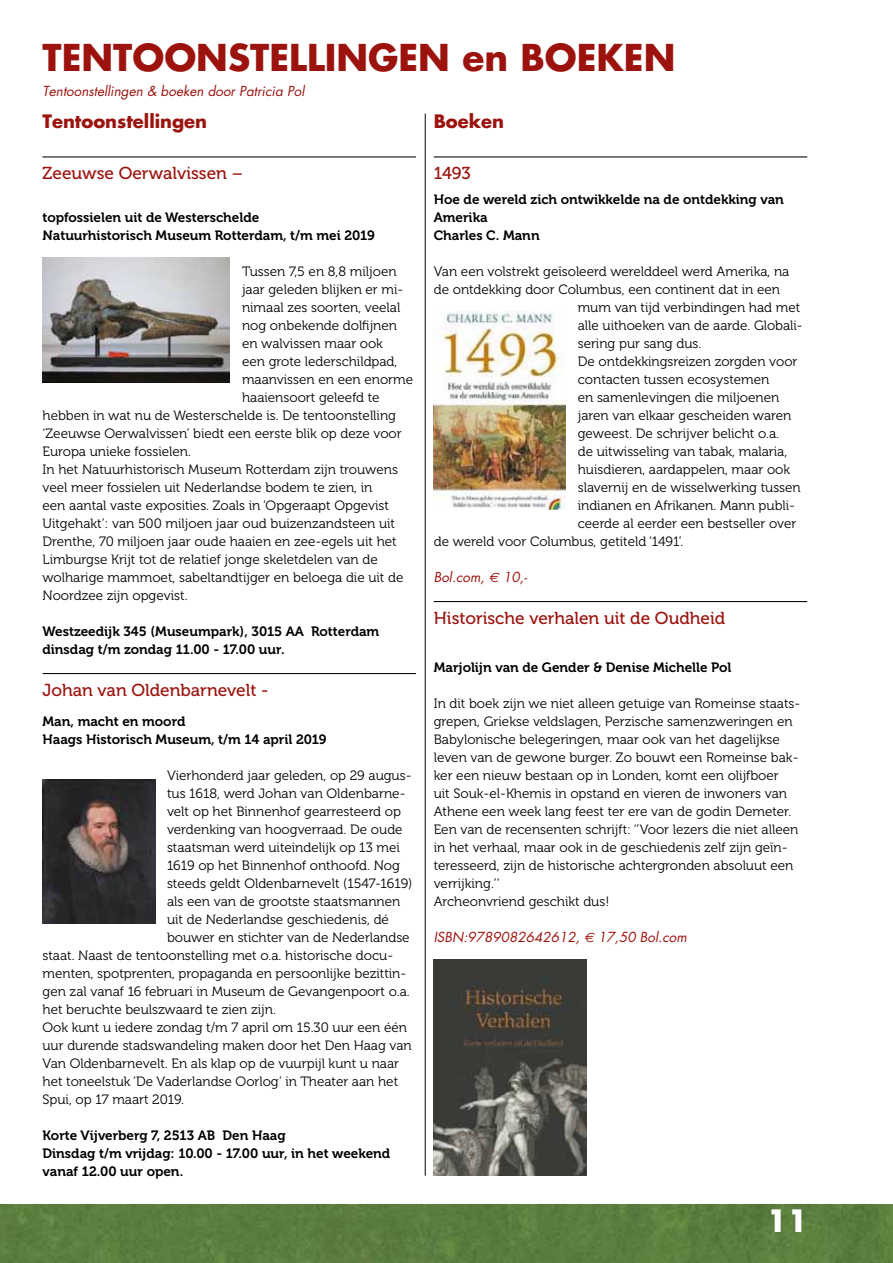
<style>
.page{position:relative;width:893px;height:1263px;background:#fff}
.page>*{position:absolute;margin:0;border:0;box-sizing:border-box;transform-origin:0 0}
.t1{font:700 36px "Futura";color:#9c130e}
.t2{font:700 30px "Futura";color:#fff}
.t3{font:700 18px "Futura";color:#9c130e}
.t4{font:17.25px "Museo 500";color:#9c130e}
.t5{font:13.5px/18px "Museo 300";color:#000}
.t6{font:13.5px/18px "Museo 700";color:#000}
.t7{font:italic 13.5px "Futura";color:#9c130e}
.s1{font-family:"Euro Sans"}
</style>
<div class="page">
<div style="left:0;top:1204px;width:893px;height:59px;background:#5b7d3f"></div>
<img style="left:42px;top:258px;width:188px;height:124px">
<hr style="left:43px;top:156px;width:373px;height:1px;background:#000">
<hr style="left:43px;top:673px;width:373px;height:1px;background:#000">
<hr style="left:434px;top:156px;width:373px;height:1px;background:#000">
<hr style="left:434px;top:601px;width:373px;height:1px;background:#000">
<hr style="left:425px;top:114px;width:1px;height:1062px;background:#000">
<img style="left:434px;top:960px;width:153px;height:216px">
<img style="left:434px;top:312px;width:132px;height:198px">
<img style="left:43px;top:780px;width:113px;height:144px">
<h1 class="t1" style="left:43px;top:33px;width:634px">TENTOONSTELLINGEN en BOEKEN</h1>
<p class="t7" style="left:43px;top:81px;width:264px">Tentoonstellingen &amp; boeken door Patricia Pol</p>
<h3 class="t3" style="left:43px;top:109px;width:166px">Tentoonstellingen</h3>
<p class="t4" style="left:43px;top:164px;width:202px">Zeeuwse Oerwalvissen –</p>
<p class="t6" style="left:43px;top:208px;width:334px">topfossielen uit de Westerschelde<br>Natuurhistorisch Museum Rotterdam, t/m mei 2019</p>
<p class="t5" style="left:242px;top:262px;width:156px">Tussen 7,5 en 8,8 miljoen</p>
<p class="t5" style="left:242px;top:280px;width:163px">jaar geleden blijken er mi-</p>
<p class="t5" style="left:242px;top:298px;width:160px">nimaal zes soorten, veelal</p>
<p class="t5" style="left:242px;top:316px;width:157px">nog onbekende dolfijnen</p>
<p class="t5" style="left:242px;top:334px;width:142px">en walvissen maar ook</p>
<p class="t5" style="left:242px;top:352px;width:157px">een grote lederschildpad,</p>
<p class="t5" style="left:242px;top:370px;width:173px">maanvissen en een enorme</p>
<p class="t5" style="left:242px;top:388px;width:139px">haaiensoort geleefd te</p>
<p class="t5" style="left:43px;top:406px;width:355px">hebben in wat nu de Westerschelde is. De tentoonstelling</p>
<p class="t5" style="left:43px;top:424px;width:361px">‘Zeeuwse Oerwalvissen’ biedt een eerste blik op deze voor</p>
<p class="t5" style="left:43px;top:442px;width:150px">Europa unieke fossielen.</p>
<p class="t5" style="left:43px;top:460px;width:357px">In het Natuurhistorisch Museum Rotterdam zijn trouwens</p>
<p class="t5" style="left:43px;top:478px;width:331px">veel meer fossielen uit Nederlandse bodem te zien, in</p>
<p class="t5" style="left:43px;top:496px;width:348px">een aantal vaste exposities. Zoals in ‘Opgeraapt Opgevist</p>
<p class="t5" style="left:43px;top:514px;width:354px">Uitgehakt’: van 500 miljoen jaar oud buizenzandsteen uit</p>
<p class="t5" style="left:43px;top:532px;width:356px">Drenthe, 70 miljoen jaar oude haaien en zee-egels uit het</p>
<p class="t5" style="left:43px;top:550px;width:337px">Limburgse Krijt tot de relatief jonge skeletdelen van de</p>
<p class="t5" style="left:43px;top:568px;width:362px">wolharige mammoet, sabeltandtijger en beloega die uit de</p>
<p class="t5" style="left:43px;top:586px;width:147px">Noordzee zijn opgevist.</p>
<p class="t6" style="left:43px;top:622px;width:338px">Westzeedijk 345 (Museumpark), 3015 AA Rotterdam dinsdag t/m zondag 11.00 - 17.00 uur.</p>
<p class="t4" style="left:43px;top:680px;width:228px">Johan van Oldenbarnevelt -</p>
<p class="t6" style="left:43px;top:712px;width:286px">Man, macht en moord<br>Haags Historisch Museum, t/m 14 april 2019</p>
<p class="t5" style="left:167px;top:766px;width:246px">Vierhonderd jaar geleden, op 29 augus-</p>
<p class="t5" style="left:167px;top:784px;width:240px">tus 1618, werd Johan van Oldenbarne-</p>
<p class="t5" style="left:167px;top:802px;width:236px">velt op het Binnenhof gearresteerd op</p>
<p class="t5" style="left:167px;top:820px;width:237px">verdenking van hoogverraad. De oude</p>
<p class="t5" style="left:167px;top:838px;width:234px">staatsman werd uiteindelijk op 13 mei</p>
<p class="t5" style="left:167px;top:856px;width:234px">1619 op het Binnenhof onthoofd. Nog</p>
<p class="t5" style="left:167px;top:874px;width:247px">steeds geldt Oldenbarnevelt (1547-1619)</p>
<p class="t5" style="left:167px;top:892px;width:235px">als een van de grootste staatsmannen</p>
<p class="t5" style="left:167px;top:910px;width:223px">uit de Nederlandse geschiedenis, dé</p>
<p class="t5" style="left:167px;top:928px;width:244px">bouwer en stichter van de Nederlandse</p>
<p class="t5" style="left:43px;top:946px;width:352px">staat. Naast de tentoonstelling met o.a. historische docu-</p>
<p class="t5" style="left:43px;top:964px;width:365px">menten, spotprenten, propaganda en persoonlijke bezittin-</p>
<p class="t5" style="left:43px;top:982px;width:369px">gen zal vanaf 16 februari in Museum de Gevangenpoort o.a.</p>
<p class="t5" style="left:43px;top:1000px;width:235px">het beruchte beulszwaard te zien zijn.</p>
<p class="t5" style="left:43px;top:1018px;width:366px">Ook kunt u iedere zondag t/m 7 april om 15.30 uur een één</p>
<p class="t5" style="left:43px;top:1036px;width:371px">uur durende stadswandeling maken door het Den Haag van</p>
<p class="t5" style="left:43px;top:1054px;width:358px">Van Oldenbarnevelt. En als klap op de vuurpijl kunt u naar</p>
<p class="t5" style="left:43px;top:1072px;width:357px">het toneelstuk ‘De Vaderlandse Oorlog’ in Theater aan het</p>
<p class="t5" style="left:43px;top:1090px;width:143px">Spui, op 17 maart 2019.</p>
<p class="t6" style="left:43px;top:1126px;width:349px">Korte Vijverberg 7, 2513 AB Den Haag<br>Dinsdag t/m vrijdag: 10.00 - 17.00 uur, in het weekend vanaf 12.00 uur open.</p>
<h3 class="t3" style="left:434px;top:109px;width:72px">Boeken</h3>
<p class="t4" style="left:434px;top:164px;width:39px">1493</p>
<p class="t6" style="left:434px;top:190px;width:352px">Hoe de wereld zich ontwikkelde na de ontdekking van<br>Amerika<br>Charles C. Mann</p>
<p class="t5" style="left:434px;top:262px;width:357px">Van een volstrekt geïsoleerd werelddeel werd Amerika, na</p>
<p class="t5" style="left:434px;top:280px;width:348px">de ontdekking door Columbus, een continent dat in een</p>
<p class="t5" style="left:578px;top:298px;width:224px">mum van tijd verbindingen had met</p>
<p class="t5" style="left:578px;top:316px;width:227px">alle uithoeken van de aarde. Globali-</p>
<p class="t5" style="left:578px;top:334px;width:125px">sering pur sang dus.</p>
<p class="t5" style="left:578px;top:352px;width:221px">De ontdekkingsreizen zorgden voor</p>
<p class="t5" style="left:578px;top:370px;width:193px">contacten tussen ecosystemen</p>
<p class="t5" style="left:578px;top:388px;width:203px">en samenlevingen die miljoenen</p>
<p class="t5" style="left:578px;top:406px;width:215px">jaren van elkaar gescheiden waren</p>
<p class="t5" style="left:578px;top:424px;width:203px">geweest. De schrijver belicht o.a.</p>
<p class="t5" style="left:578px;top:442px;width:211px">de uitwisseling van tabak, malaria,</p>
<p class="t5" style="left:578px;top:460px;width:214px">huisdieren, aardappelen, maar ook</p>
<p class="t5" style="left:578px;top:478px;width:225px">slavernij en de wisselwerking tussen</p>
<p class="t5" style="left:578px;top:496px;width:219px">indianen en Afrikanen. Mann publi-</p>
<p class="t5" style="left:578px;top:514px;width:220px">ceerde al eerder een bestseller over</p>
<p class="t5" style="left:434px;top:532px;width:251px">de wereld voor Columbus, getiteld ‘1491’.</p>
<p class="t7" style="left:434px;top:567px;width:95px">Bol.com, <span class="s1">€</span> 10,-</p>
<p class="t4" style="left:434px;top:608px;width:293px">Historische verhalen uit de Oudheid</p>
<p class="t6" style="left:434px;top:658px;width:299px">Marjolijn van de Gender &amp; Denise Michelle Pol</p>
<p class="t5" style="left:434px;top:694px;width:368px">In dit boek zijn we niet alleen getuige van Romeinse staats&shy;grepen, Griekse veldslagen, Perzische samenzweringen en Babylonische belegeringen, maar ook van het dagelijkse leven van de gewone burger. Zo bouwt een Romeinse bak&shy;ker een nieuw bestaan op in Londen, komt een olijfboer<br>uit Souk-el-Khemis in opstand en vieren de inwoners van Athene een week lang feest ter ere van de godin Demeter.<br>Een van de recensenten schrijft: ‘’Voor lezers die niet alleen in het verhaal, maar ook in de geschiedenis zelf zijn geïn&shy;teresseerd, zijn de historische achtergronden absoluut een verrijking.’’<br>Archeonvriend geschikt dus!</p>
<p class="t7" style="left:434px;top:927px;width:255px">ISBN:9789082642612, <span class="s1">€</span> 17,50 Bol.com</p>
<h2 class="t2" style="left:767px;top:1200px;width:43px">11</h2>
</div>
